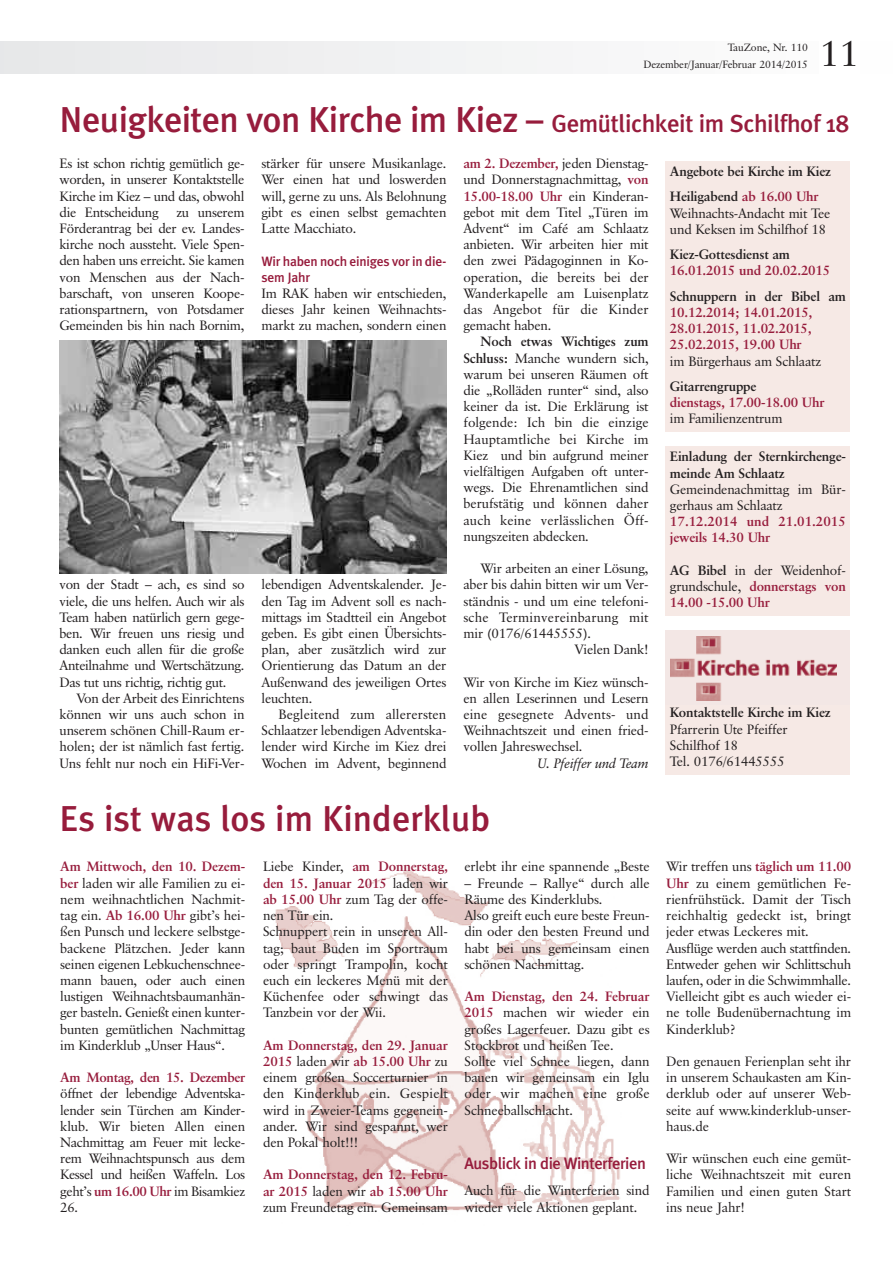
<style>
.page{position:relative;width:893px;height:1263px;background:#fff}
.page>*{position:absolute;margin:0;border:0;box-sizing:border-box;transform-origin:0 0}
.t1{font:500 36px "Meta Plus";letter-spacing:-.015em;color:#971c3c}
.t2{font:36px "Classical Garamond BT";color:#231f20}
.t3{font:500 16.5px "Meta Plus";letter-spacing:-.025em;color:#971c3c}
.t4{font:13.5px/16.2px "Classical Garamond BT";letter-spacing:-.01em;color:#231f20;text-align:justify}
.t5{font:700 13.5px/16.2px "Classical Garamond BT";letter-spacing:-.015em;color:#971c3c;text-align:justify}
.t6{font:700 13.5px/25.3px "Classical Garamond BT";letter-spacing:-.015em;color:#231f20}
.t7{font:500 13.5px/16.2px "Meta Plus";letter-spacing:-.015em;color:#971c3c}
.t8{font:13.5px "Classical Garamond BT";letter-spacing:.01em;color:#231f20}
.t9{font:italic 13.5px "Classical Garamond BT";letter-spacing:-.015em;color:#231f20}
.t10{font:10.5px/17.2px "Classical Garamond BT";letter-spacing:-.01em;color:#231f20;text-align:right}
.s1{font-size:24.75px}
.s2{font-weight:700;color:#971c3c}
.s3{font-weight:700}
.s4{font-weight:400;color:#231f20}
.s5{color:#971c3c}
.s6{color:#231f20}
</style>
<div class="page">
<img style="left:274px;top:871px;width:346px;height:340px">
<hr style="left:0;top:42px;width:1px;height:32px;background:#e6e7e9">
<div style="left:1px;top:41px;width:892px;height:33px;background:#f1f2f3"></div>
<div style="left:820px;top:38px;width:40px;height:41px;background:#fff"></div>
<div style="left:665px;top:161px;width:185px;height:270px;background:#f6e9e5"></div>
<div style="left:665px;top:703px;width:185px;height:71px;background:#f6e9e5"></div>
<div style="left:665px;top:447px;width:185px;height:169px;background:#f6e9e5"></div>
<div style="left:665px;top:630px;width:185px;height:74px;background:#f3e7e5"></div>
<img style="left:670px;top:637px;width:166px;height:63px">
<img style="left:60px;top:340px;width:386px;height:233px">
<p class="t10" style="left:643px;top:39px;width:166px">TauZone, Nr. 110<br>Dezember/Januar/Februar 2014/2015</p>
<h1 class="t2" style="left:820px;top:39px;width:41px">11</h1>
<h1 class="t1" style="left:60px;top:98px;width:792px">Neuigkeiten von Kirche im Kiez – <span class="s1">Gemütlichkeit im Schilfhof 18</span></h1>
<p class="t4" style="left:60px;top:156px;width:186px">Es ist schon richtig gemütlich ge&shy;worden, in unserer Kontaktstelle Kirche im Kiez – und das, obwohl die Entscheidung</p>
<p class="t4" style="left:261px;top:156px;width:186px">stärker für unsere Musikanlage.<br>Wer einen hat und loswerden will, gerne zu uns. Als Belohnung gibt es einen selbst gemachten Latte Macchiato.</p>
<p class="t7" style="left:261px;top:253px;width:186px">Wir haben noch einiges vor in die&shy;sem Jahr</p>
<p class="t4" style="left:261px;top:286px;width:186px">Im RAK haben wir entschieden, dieses Jahr keinen Weihnachts&shy;markt zu machen, sondern einen</p>
<p class="t4" style="left:463px;top:156px;width:187px"><span class="s2">am 2. Dezember,</span> jeden Dienstag&shy;und Donnerstagnachmittag, <span class="s2">von 15.00-18.00 Uhr</span> ein Kinderan&shy;gebot mit dem Titel „Türen im Advent“ im Café am Schlaatz anbieten. Wir arbeiten hier mit den zwei Pädagoginnen in Ko&shy;operation, die bereits bei der Wanderkapelle am Luisenplatz das Angebot für die Kinder gemacht haben.</p>
<p class="t4" style="left:463px;top:335px;width:187px;text-indent:17px"><span class="s3">Noch etwas Wichtiges zum Schluss:</span> Manche wundern sich, warum bei unseren Räumen oft die „Rolläden runter“ sind, also keiner da ist. Die Erklärung ist folgende: Ich bin die einzige Hauptamtliche bei Kirche im Kiez und bin aufgrund meiner vielfältigen Aufgaben oft unter&shy;wegs. Die Ehrenamtlichen sind berufstätig und können daher auch keine verlässlichen Öff&shy;nungszeiten abdecken.</p>
<p class="t4" style="left:480px;top:561px;width:170px">Wir arbeiten an einer Lösung,</p>
<p class="t4" style="left:463px;top:578px;width:187px">aber bis dahin bitten wir um Ver-</p>
<p class="t4" style="left:463px;top:594px;width:187px">ständnis - und um eine telefoni-</p>
<p class="t8" style="left:463px;top:611px;width:187px">sche Terminvereinbarung mit</p>
<p class="t4" style="left:463px;top:626px;width:129px">mir (0176/61445555).</p>
<p class="t4" style="left:575px;top:642px;width:76px">Vielen Dank!</p>
<p class="t4" style="left:463px;top:675px;width:187px">Wir von Kirche im Kiez wünsch&shy;en allen Leserinnen und Lesern eine gesegnete Advents- und Weihnachtszeit und einen fried&shy;vollen Jahreswechsel.</p>
<p class="t9" style="left:538px;top:758px;width:113px">U. Pfeiffer und Team</p>
<h1 class="t1" style="left:60px;top:797px;width:432px">Es ist was los im Kinderklub</h1>
<p class="t4" style="left:263px;top:860px;width:186px;text-align:left">Liebe Kinder, <span class="s2">am Donnerstag, den 15. Januar 2015</span> laden wir <span class="s2">ab 15.00 Uhr</span> zum Tag der offe&shy;nen Tür ein.<br>Schnuppert rein in unseren All&shy;tag; baut Buden im Sportraum oder springt Trampolin, kocht euch ein leckeres Menü mit der<br>Küchenfee oder schwingt das<br>Tanzbein vor der Wii.</p>
<p class="t4" style="left:263px;top:1038px;width:186px"><span class="s2">Am Donnerstag, den 29. Januar 2015</span> laden wir <span class="s2">ab 15.00 Uhr</span> zu einem großen Soccerturnier in den Kinderklub ein. Gespielt wird in Zweier-Teams gegenein&shy;ander. Wir sind gespannt, wer den Pokal holt!!!</p>
<p class="t5" style="left:263px;top:1168px;width:186px">Am Donnerstag, den 12. Febru&shy;ar 2015 <span class="s4">laden wir</span> ab 15.00 Uhr <span class="s4">zum Freundetag ein. Gemeinsam</span></p>
<p class="t6" style="left:670px;top:160px;width:163px">Angebote bei Kirche im Kiez<br>Heiligabend <span class="s5">ab 16.00 Uhr</span></p>
<p class="t4" style="left:670px;top:206px;width:162px">Weihnachts-Andacht mit Tee und Keksen im Schilfhof 18</p>
<p class="t6" style="left:670px;top:243px;width:122px">Kiez-Gottesdienst am</p>
<p class="t5" style="left:670px;top:264px;width:162px">16.01.2015 und 20.02.2015</p>
<p class="t6" style="left:670px;top:285px;width:177px">Schnuppern in der Bibel am</p>
<p class="t5" style="left:670px;top:305px;width:144px">10.12.2014; 14.01.2015, 28.01.2015, 11.02.2015, 25.02.2015, 19.00 Uhr</p>
<p class="t4" style="left:670px;top:354px;width:153px">im Bürgerhaus am Schlaatz</p>
<p class="t6" style="left:670px;top:375px;width:88px">Gitarrengruppe</p>
<p class="t5" style="left:670px;top:396px;width:156px">dienstags, 17.00-18.00 Uhr</p>
<p class="t4" style="left:670px;top:412px;width:114px">im Familienzentrum</p>
<p class="t4" style="left:60px;top:205px;width:186px;text-indent:117px">zu unserem Förderantrag bei der ev. Landes&shy;kirche noch aussteht. Viele Spen&shy;den haben uns erreicht. Sie kamen von Menschen aus der Nach&shy;barschaft, von unseren Koope&shy;rationspartnern, von Potsdamer Gemeinden bis hin nach Bornim,</p>
<p class="t6" style="left:670px;top:450px;width:177px;line-height:16.2px">Einladung der Sternkirchenge&shy;meinde Am Schlaatz</p>
<p class="t4" style="left:670px;top:482px;width:177px">Gemeindenachmittag im Bür&shy;gerhaus am Schlaatz</p>
<p class="t5" style="left:670px;top:515px;width:177px">17.12.2014 und 21.01.2015 jeweils 14.30 Uhr</p>
<p class="t5" style="left:670px;top:563px;width:177px"><span class="s6">AG Bibel</span> <span class="s4">in der Weidenhof&shy;grundschule,</span> donnerstags von 14.00 -15.00 Uhr</p>
<p class="t4" style="left:60px;top:578px;width:186px">von der Stadt – ach, es sind so viele, die uns helfen. Auch wir als Team haben natürlich gern gege&shy;ben. Wir freuen uns riesig und danken euch allen für die große Anteilnahme und Wertschätzung.<br>Das tut uns richtig, richtig gut.</p>
<p class="t4" style="left:60px;top:691px;width:186px;text-indent:17px">Von der Arbeit des Einrichtens können wir uns auch schon in unserem schönen Chill-Raum er&shy;holen; der ist nämlich fast fertig.<br>Uns fehlt nur noch ein HiFi-Ver-</p>
<p class="t4" style="left:261px;top:578px;width:186px">lebendigen Adventskalender. Je&shy;den Tag im Advent soll es nach&shy;mittags im Stadtteil ein Angebot geben. Es gibt einen Übersichts&shy;plan, aber zusätzlich wird zur Orientierung das Datum an der Außenwand des jeweiligen Ortes leuchten.</p>
<p class="t4" style="left:261px;top:707px;width:186px;text-indent:17px">Begleitend zum allerersten Schlaatzer lebendigen Adventska&shy;lender wird Kirche im Kiez drei Wochen im Advent, beginnend</p>
<p class="t6" style="left:670px;top:701px;width:162px">Kontaktstelle Kirche im Kiez</p>
<p class="t4" style="left:670px;top:722px;width:119px;text-align:left">Pfarrerin Ute Pfeiffer<br>Schilfhof 18<br>Tel. 0176/61445555</p>
<p class="t4" style="left:666px;top:860px;width:186px;text-align:left">Wir treffen uns <span class="s2">täglich um 11.00<br>Uhr</span> zu einem gemütlichen Fe&shy;rienfrühstück. Damit der Tisch reichhaltig gedeckt ist, bringt jeder etwas Leckeres mit.<br>Ausflüge werden auch stattfinden.<br>Entweder gehen wir Schlittschuh laufen, oder in die Schwimmhalle.<br>Vielleicht gibt es auch wieder ei&shy;ne tolle Budenübernachtung im<br>Kinderklub?</p>
<p class="t4" style="left:666px;top:1054px;width:186px">Den genauen Ferienplan seht ihr in unserem Schaukasten am Kin&shy;derklub oder auf unserer Web&shy;seite auf www.kinderklub-unser&shy;haus.de</p>
<p class="t4" style="left:666px;top:1151px;width:186px">Wir wünschen euch eine gemüt&shy;liche Weihnachtszeit mit euren Familien und einen guten Start ins neue Jahr!</p>
<p class="t4" style="left:464px;top:860px;width:187px">erlebt ihr eine spannende „Beste</p>
<p class="t4" style="left:464px;top:876px;width:187px;text-align:left">– Freunde – Rallye“ durch alle<br>Räume des Kinderklubs.<br>Also greift euch eure beste Freun&shy;din oder den besten Freund und habt bei uns gemeinsam einen schönen Nachmittag.</p>
<p class="t4" style="left:464px;top:989px;width:187px;text-align:left"><span class="s2">Am Dienstag, den 24. Februar<br>2015</span> machen wir wieder ein großes Lagerfeuer. Dazu gibt es<br>Stockbrot und heißen Tee.<br>Sollte viel Schnee liegen, dann bauen wir gemeinsam ein Iglu oder wir machen eine große<br>Schneeballschlacht.</p>
<p class="t4" style="left:60px;top:860px;width:186px"><span class="s2">Am Mittwoch, den 10. Dezem&shy;ber</span> laden wir alle Familien zu ei&shy;nem weihnachtlichen Nachmit&shy;tag ein. <span class="s2">Ab 16.00 Uhr</span> gibt’s hei&shy;ßen Punsch und leckere selbstge&shy;backene Plätzchen. Jeder kann seinen eigenen Lebkuchenschnee&shy;mann bauen, oder auch einen lustigen Weihnachtsbaumanhän&shy;ger basteln. Genießt einen kunter&shy;bunten gemütlichen Nachmittag im Kinderklub „Unser Haus“.</p>
<p class="t5" style="left:60px;top:1070px;width:186px">Am Montag, den 15. Dezember</p>
<p class="t4" style="left:60px;top:1087px;width:186px">öffnet der lebendige Adventska&shy;lender sein Türchen am Kinder&shy;klub. Wir bieten Allen einen Nachmittag am Feuer mit lecke&shy;rem Weihnachtspunsch aus dem Kessel und heißen Waffeln. Los geht’s <span class="s2">um 16.00 Uhr</span> im Bisamkiez 26.</p>
<p class="t3" style="left:464px;top:1153px;width:183px">Ausblick in die Winterferien</p>
<p class="t4" style="left:464px;top:1184px;width:187px">Auch für die Winterferien sind wieder viele Aktionen geplant.</p>
</div>
